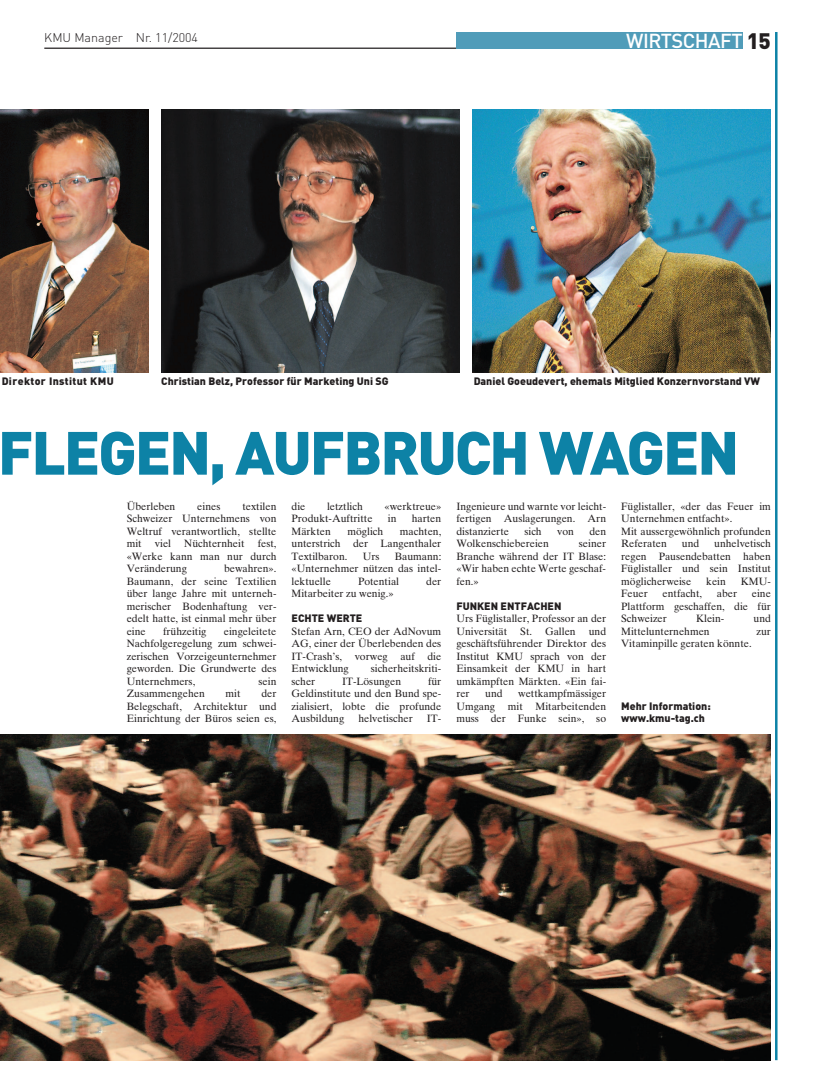
<style>
.page{position:relative;width:833px;height:1092px;background:#fff}
.page>*{position:absolute;margin:0;border:0;box-sizing:border-box;transform-origin:0 0}
.t1{font:900 60px "DIN";letter-spacing:-.035em;color:#0d82a6}
.t2{font:500 20px "DIN";letter-spacing:-.025em;color:#fff}
.t3{font:300 12.5px "DIN";color:#231f20}
.t4{font:10.62px/12.5px "Times Ten";color:#231f20;text-align:justify}
.t5{font:900 10.62px/12.5px "DIN";color:#231f20}
.t6{font:900 10.62px "DIN";letter-spacing:.035em;color:#231f20}
.s1{font-weight:900;font-size:22.12px;color:#231f20}
</style>
<div class="page">
<hr style="left:44px;top:48px;width:695px;height:1px;background:#231f20">
<div style="left:456px;top:32px;width:286px;height:17px;background:#509cb9"></div>
<hr style="left:775px;top:32px;width:2px;height:1028px;background:#0d82a6">
<img style="left:0;top:735px;width:771px;height:325px">
<img style="left:472px;top:110px;width:299px;height:262px">
<img style="left:0;top:110px;width:149px;height:262px">
<img style="left:161px;top:110px;width:299px;height:262px">
<p class="t3" style="left:44px;top:33px;width:155px">KMU Manager Nr. 11/2004</p>
<h2 class="t2" style="left:626px;top:34px;width:146px">WIRTSCHAFT <span class="s1">15</span></h2>
<p class="t6" style="left:2px;top:377px;width:113px">Direktor Institut KMU</p>
<p class="t5" style="left:161px;top:375px;width:229px">Christian Belz, Professor für Marketing Uni SG</p>
<p class="t5" style="left:474px;top:375px;width:288px">Daniel Goeudevert, ehemals Mitglied Konzernvorstand VW</p>
<h1 class="t1" style="left:-2px;top:432px;width:743px">FLEGEN, AUFBRUCH WAGEN</h1>
<p class="t4" style="left:127px;top:501px;width:50px">Überleben</p>
<p class="t4" style="left:197px;top:501px;width:25px">eines</p>
<p class="t4" style="left:127px;top:501px;width:151px;text-indent:116px">textilen Schweizer Unternehmens von Weltruf verantwortlich, stellte mit viel Nüchternheit fest, «Werke kann man nur durch Veränderung</p>
<p class="t4" style="left:127px;top:563px;width:151px;text-indent:97px">bewahren».<br>Baumann, der seine Textilien über lange Jahre mit unterneh&shy;merischer Bodenhaftung ver&shy;edelt hatte, ist einmal mehr über eine</p>
<p class="t4" style="left:127px;top:626px;width:151px;text-indent:97px">eingeleitete Nachfolgeregelung zum schwei&shy;zerischen Vorzeigeunternehmer geworden. Die Grundwerte des Unternehmers,</p>
<p class="t4" style="left:163px;top:626px;width:45px">frühzeitig</p>
<p class="t4" style="left:258px;top:676px;width:19px">sein</p>
<p class="t4" style="left:127px;top:688px;width:151px;text-indent:135px">der Belegschaft, Architektur und Einrichtung der Büros seien es,</p>
<p class="t4" style="left:127px;top:688px;width:80px">Zusammengehen</p>
<p class="t4" style="left:226px;top:688px;width:17px">mit</p>
<p class="t4" style="left:291px;top:501px;width:15px">die</p>
<p class="t4" style="left:327px;top:501px;width:37px">letztlich</p>
<p class="t4" style="left:384px;top:501px;width:58px">«werktreue»</p>
<p class="t4" style="left:291px;top:513px;width:83px">Produkt-Auftritte</p>
<p class="t4" style="left:388px;top:513px;width:10px">in</p>
<p class="t4" style="left:412px;top:513px;width:31px">harten</p>
<p class="t4" style="left:291px;top:526px;width:41px">Märkten</p>
<p class="t4" style="left:347px;top:526px;width:37px">möglich</p>
<p class="t4" style="left:291px;top:526px;width:151px;text-indent:108px">machten, unterstrich der Langenthaler Textilbaron.</p>
<p class="t4" style="left:291px;top:551px;width:151px;text-indent:103px">Baumann: «Unternehmer nützen das intel&shy;lektuelle</p>
<p class="t4" style="left:363px;top:551px;width:18px">Urs</p>
<p class="t4" style="left:358px;top:576px;width:43px">Potential</p>
<p class="t4" style="left:426px;top:576px;width:17px">der</p>
<p class="t4" style="left:291px;top:588px;width:104px">Mitarbeiter zu wenig.»</p>
<p class="t5" style="left:291px;top:613px;width:72px">ECHTE WERTE</p>
<p class="t4" style="left:291px;top:626px;width:151px">Stefan Arn, CEO der AdNovum AG, einer der Überlebenden des IT-Crash’s, vorweg auf die Entwicklung</p>
<p class="t4" style="left:371px;top:663px;width:72px">sicherheitskriti-</p>
<p class="t4" style="left:291px;top:676px;width:25px">scher</p>
<p class="t4" style="left:342px;top:676px;width:61px">IT-Lösungen</p>
<p class="t4" style="left:291px;top:676px;width:151px;text-indent:136px">für Geldinstitute und den Bund spe&shy;zialisiert, lobte die profunde Ausbildung</p>
<p class="t4" style="left:358px;top:713px;width:56px">helvetischer</p>
<p class="t4" style="left:427px;top:713px;width:16px">IT-</p>
<p class="t4" style="left:456px;top:501px;width:151px">Ingenieure und warnte vor leicht&shy;fertigen Auslagerungen. Arn distanzierte</p>
<p class="t4" style="left:524px;top:526px;width:19px">sich</p>
<p class="t4" style="left:557px;top:526px;width:18px">von</p>
<p class="t4" style="left:589px;top:526px;width:18px">den</p>
<p class="t4" style="left:456px;top:538px;width:94px">Wolkenschiebereien</p>
<p class="t4" style="left:456px;top:538px;width:151px;text-indent:123px">seiner Branche während der IT Blase: «Wir haben echte Werte geschaf&shy;fen.»</p>
<p class="t5" style="left:456px;top:600px;width:107px">FUNKEN ENTFACHEN</p>
<p class="t4" style="left:456px;top:613px;width:151px">Urs Füglistaller, Professor an der Universität St. Gallen und geschäftsführender Direktor des Institut KMU sprach von der Einsamkeit der KMU in hart umkämpften Märkten. «Ein fai&shy;rer</p>
<p class="t4" style="left:456px;top:688px;width:151px;text-indent:62px">wettkampfmässiger Umgang mit Mitarbeitenden muss der Funke sein», so</p>
<p class="t4" style="left:485px;top:688px;width:19px">und</p>
<p class="t4" style="left:621px;top:501px;width:151px;text-align:left">Füglistaller, «der das Feuer im<br>Unternehmen entfacht».<br>Mit aussergewöhnlich profunden<br>Referaten</p>
<p class="t4" style="left:621px;top:538px;width:151px;text-indent:93px">unhelvetisch regen Pausendebatten haben Füglistaller und sein Institut möglicherweise</p>
<p class="t4" style="left:682px;top:538px;width:19px">und</p>
<p class="t4" style="left:706px;top:576px;width:21px">kein</p>
<p class="t4" style="left:741px;top:576px;width:32px">KMU-</p>
<p class="t4" style="left:621px;top:588px;width:28px">Feuer</p>
<p class="t4" style="left:662px;top:588px;width:41px">entfacht,</p>
<p class="t4" style="left:717px;top:588px;width:22px">aber</p>
<p class="t4" style="left:621px;top:588px;width:151px;text-indent:131px">eine Plattform geschaffen, die für Schweizer</p>
<p class="t4" style="left:696px;top:613px;width:30px">Klein-</p>
<p class="t4" style="left:753px;top:613px;width:19px">und</p>
<p class="t4" style="left:621px;top:626px;width:90px">Mittelunternehmen</p>
<p class="t4" style="left:756px;top:626px;width:16px">zur</p>
<p class="t4" style="left:621px;top:638px;width:132px">Vitaminpille geraten könnte.</p>
<p class="t5" style="left:621px;top:700px;width:91px">Mehr Information: www.kmu-tag.ch</p>
</div>
